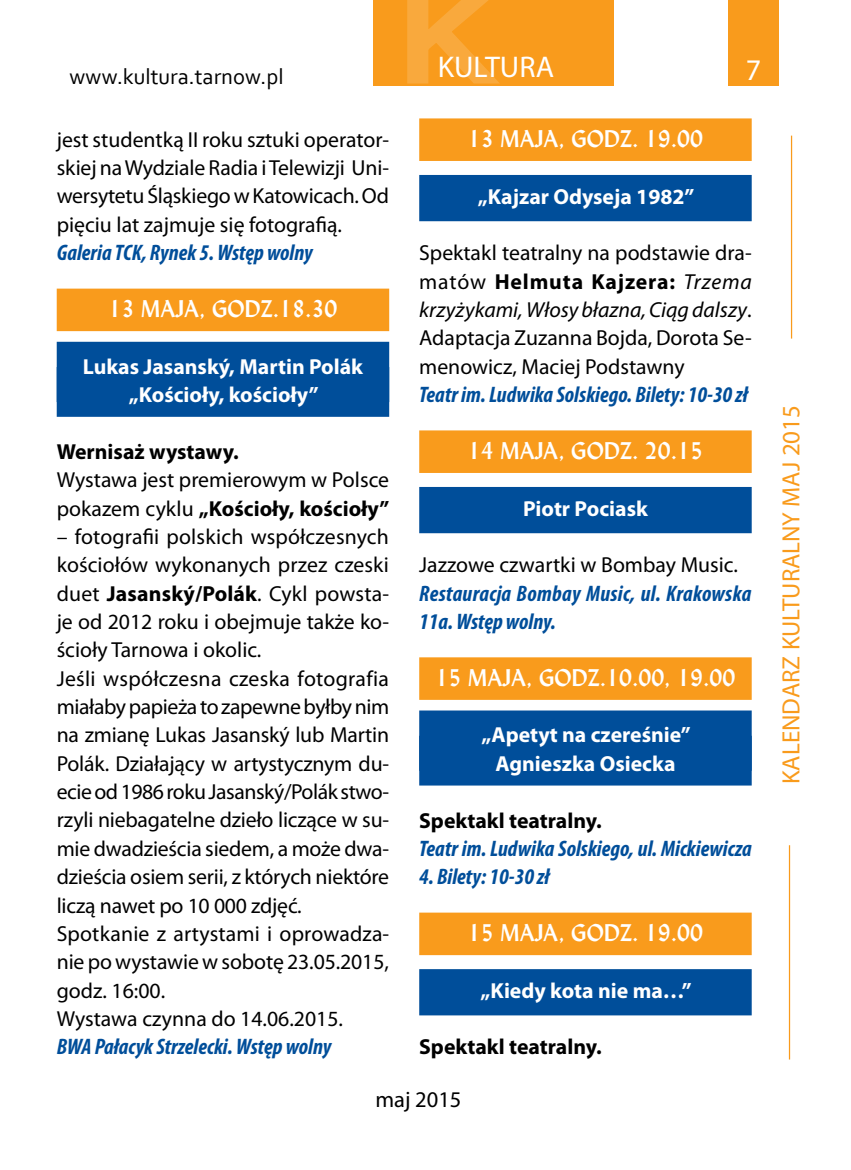
<style>
.page{position:relative;width:851px;height:1170px;background:#fff}
.page>*{position:absolute;margin:0;border:0;box-sizing:border-box;transform-origin:0 0}
.t1{font:30px "Myriad Pro";color:#fff}
.t2{font:25px "Myriad Pro";color:#f99b1c}
.t3{font:italic 700 condensed 22.5px/28.2px "Myriad Pro";color:#004e9a}
.t4{font:700 22.5px "Lydian PL";color:#fff}
.t5{font:22.5px "Corbel";color:#000}
.t6{font:22.5px "Myriad Pro";color:#000}
.t7{font:21.75px/28.2px "Myriad Pro";letter-spacing:-.005em;color:#000;text-align:justify}
.t8{font:700 21.75px/28.2px "Myriad Pro";color:#fff;text-align:center}
.t9{font:700 21.75px "Myriad Pro";color:#000}
.s1{font-weight:700}
.s2{font-style:italic}
</style>
<div class="page">
<div style="left:373px;top:0;width:241px;height:85px;background:#f99b1c"></div>
<svg style="left:404px;top:0;width:164px;height:86px"></svg>
<div style="left:728px;top:0;width:50px;height:85px;background:#f99b1c"></div>
<hr style="left:790px;top:136px;width:2px;height:202px;background:#f99b1c">
<hr style="left:788px;top:845px;width:2px;height:214px;background:#f99b1c">
<div style="left:57px;top:288px;width:332px;height:43px;background:#f99b1c"></div>
<div style="left:57px;top:342px;width:332px;height:75px;background:#004e9a"></div>
<div style="left:419px;top:118px;width:332px;height:43px;background:#f99b1c"></div>
<div style="left:419px;top:175px;width:332px;height:46px;background:#004e9a"></div>
<div style="left:419px;top:430px;width:332px;height:43px;background:#f99b1c"></div>
<div style="left:419px;top:487px;width:332px;height:46px;background:#004e9a"></div>
<div style="left:419px;top:657px;width:332px;height:42px;background:#f99b1c"></div>
<div style="left:419px;top:710px;width:332px;height:75px;background:#004e9a"></div>
<div style="left:419px;top:912px;width:332px;height:43px;background:#f99b1c"></div>
<div style="left:419px;top:969px;width:332px;height:46px;background:#004e9a"></div>
<p class="t5" style="left:70px;top:62px;width:215px">www.kultura.tarnow.pl</p>
<p class="t7" style="left:57px;top:125px;width:334px">jest studentką II roku sztuki operator&shy;skiej na Wydziale Radia i Telewizji Uni&shy;wersytetu Śląskiego w Katowicach. Od pięciu lat zajmuje się fotografią.</p>
<p class="t3" style="left:57px;top:238px;width:257px">Galeria TCK, Rynek 5. Wstęp wolny</p>
<p class="t4" style="left:109px;top:294px;width:230px">13 MAJA, GODZ.18.30</p>
<p class="t8" style="left:83px;top:351px;width:282px">Lukas Jasanský, Martin Polák „Kościoły, kościoły”</p>
<p class="t9" style="left:57px;top:437px;width:183px">Wernisaż wystawy.</p>
<p class="t7" style="left:57px;top:465px;width:334px">Wystawa jest premierowym w Polsce pokazem cyklu <span class="s1">„Kościoły, kościoły”</span></p>
<p class="t7" style="left:57px;top:522px;width:334px;text-align:left">– fotografii polskich współczesnych kościołów wykonanych przez czeski duet <span class="s1">Jasanský/Polák</span>. Cykl powsta&shy;je od 2012 roku i obejmuje także ko&shy;ścioły Tarnowa i okolic.<br>Jeśli współczesna czeska fotografia miałaby papieża to zapewne byłby nim na zmianę Lukas Jasanský lub Martin Polák. Działający w artystycznym du&shy;ecie od 1986 roku Jasanský/Polák stwo&shy;rzyli niebagatelne dzieło liczące w su&shy;mie dwadzieścia siedem, a może dwa&shy;dzieścia osiem serii, z których niektóre liczą nawet po 10 000 zdjęć.<br>Spotkanie z artystami i oprowadza&shy;nie po wystawie w sobotę 23.05.2015, godz. 16:00.<br>Wystawa czynna do 14.06.2015.</p>
<p class="t3" style="left:57px;top:1032px;width:276px">BWA Pałacyk Strzelecki. Wstęp wolny</p>
<h1 class="t1" style="left:437px;top:48px;width:118px">KULTURA</h1>
<h1 class="t1" style="left:745px;top:51px;width:17px">7</h1>
<p class="t4" style="left:468px;top:124px;width:237px">13 MAJA, GODZ. 19.00</p>
<p class="t8" style="left:478px;top:181px;width:218px">„Kajzar Odyseja 1982”</p>
<p class="t7" style="left:419px;top:238px;width:334px">Spektakl teatralny na podstawie dra&shy;matów <span class="s1">Helmuta Kajzera:</span> <span class="s2">Trzema krzyżykami, Włosy błazna, Ciąg dalszy</span>.<br>Adaptacja Zuzanna Bojda, Dorota Se&shy;menowicz, Maciej Podstawny</p>
<p class="t3" style="left:419px;top:380px;width:330px">Teatr im. Ludwika Solskiego. Bilety: 10-30 zł</p>
<p class="t4" style="left:468px;top:436px;width:237px">14 MAJA, GODZ. 20.15</p>
<p class="t8" style="left:523px;top:493px;width:126px">Piotr Pociask</p>
<p class="t7" style="left:419px;top:550px;width:320px">Jazzowe czwartki w Bombay Music.</p>
<p class="t3" style="left:419px;top:578px;width:333px">Restauracja Bombay Music, ul. Krakowska<br>11a. Wstęp wolny.</p>
<p class="t4" style="left:435px;top:662px;width:301px">15 MAJA, GODZ.10.00, 19.00</p>
<p class="t8" style="left:481px;top:720px;width:210px">„Apetyt na czereśnie”<br>Agnieszka Osiecka</p>
<p class="t9" style="left:419px;top:806px;width:184px">Spektakl teatralny.</p>
<p class="t3" style="left:419px;top:833px;width:334px">Teatr im. Ludwika Solskiego, ul. Mickiewicza</p>
<p class="t3" style="left:419px;top:862px;width:132px">4. Bilety: 10-30 zł</p>
<p class="t4" style="left:468px;top:917px;width:237px">15 MAJA, GODZ. 19.00</p>
<p class="t8" style="left:480px;top:975px;width:212px">„Kiedy kota nie ma…”</p>
<p class="t9" style="left:419px;top:1032px;width:184px">Spektakl teatralny.</p>
<p class="t6" style="left:375px;top:1085px;width:88px">maj 2015</p>
<p class="t2" style="left:775px;top:784px;width:381px;rotate:-90deg">KALENDARZ KULTURALNY MAJ 2015</p>
</div>
